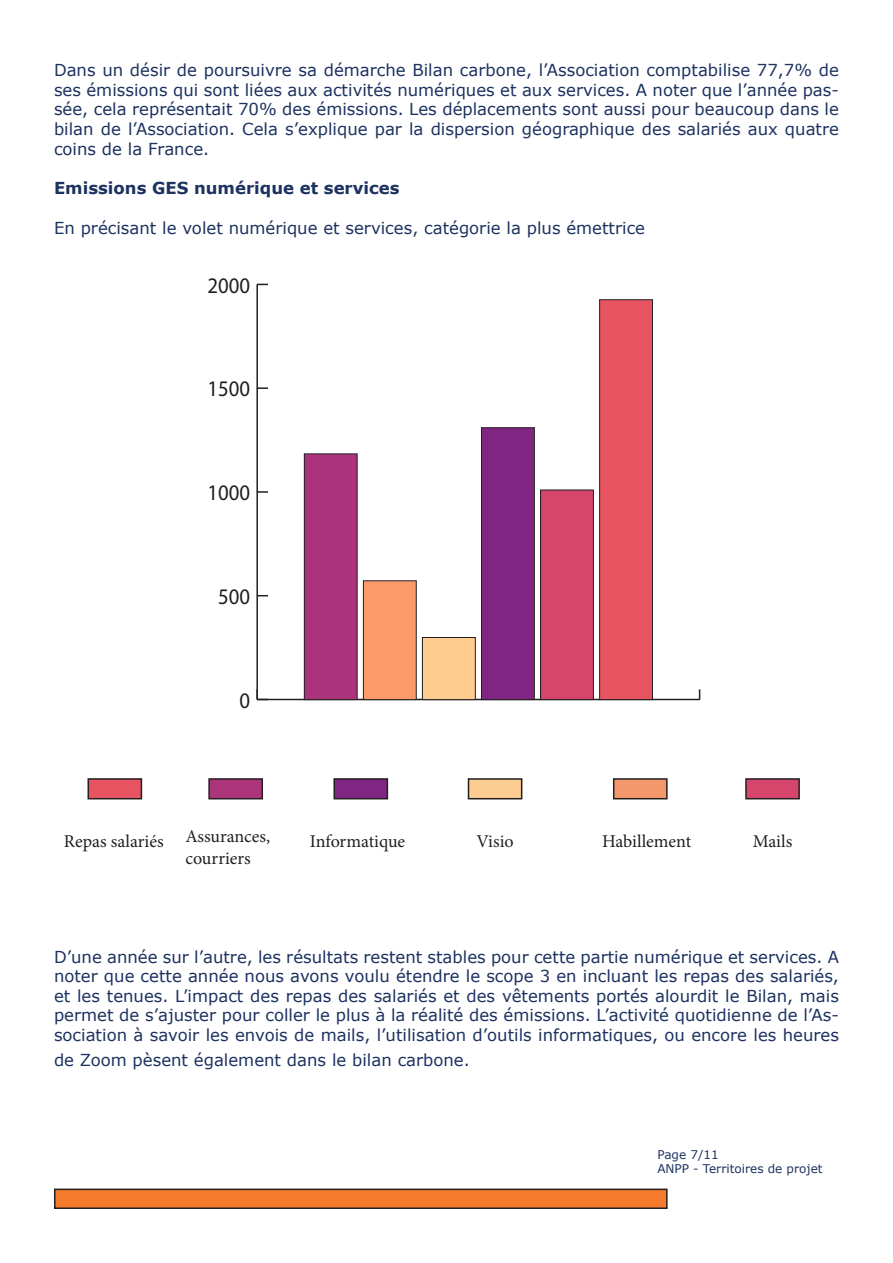
<style>
.page{position:relative;width:893px;height:1263px;background:#fff}
.page>*{position:absolute;margin:0;border:0;box-sizing:border-box;transform-origin:0 0}
.t1{font:22.35px "Myriad Pro";color:#231f20;scale:.93 1}
.t2{font:18px/21.6px "Minion Pro";color:#231f20}
.t3{font:16.5px/19.6px "Verdana";color:#1d3260;text-align:justify}
.t4{font:700 16.5px "Verdana";color:#1d3260}
.t5{font:12px "Verdana";color:#1d3260}
</style>
<div class="page">
<div style="left:55px;top:1189px;width:612px;height:19px;background:#f47b2c"></div>
<div style="left:54px;top:1188px;width:614px;height:21px;border:2px solid #231f20"></div>
<hr style="left:257px;top:699px;width:443px;height:1px;background:#231f20">
<hr style="left:256px;top:284px;width:2px;height:415px;background:#231f20">
<svg style="left:256px;top:689px;width:12px;height:11px"></svg>
<svg style="left:258px;top:491px;width:10px;height:2px"></svg>
<svg style="left:258px;top:387px;width:10px;height:2px"></svg>
<div style="left:600px;top:300px;width:52px;height:400px;background:#e75361"></div>
<div style="left:599px;top:299px;width:54px;height:401px;border:1px solid #231f20"></div>
<div style="left:541px;top:490px;width:52px;height:210px;background:#d6456c"></div>
<div style="left:540px;top:490px;width:54px;height:210px;border:1px solid #231f20"></div>
<div style="left:481px;top:428px;width:53px;height:272px;background:#802582"></div>
<div style="left:481px;top:427px;width:54px;height:273px;border:1px solid #231f20"></div>
<div style="left:422px;top:637px;width:53px;height:63px;background:#fecc8f"></div>
<div style="left:422px;top:637px;width:54px;height:63px;border:1px solid #231f20"></div>
<div style="left:363px;top:581px;width:53px;height:119px;background:#fc9a69"></div>
<div style="left:363px;top:580px;width:54px;height:120px;border:1px solid #231f20"></div>
<div style="left:304px;top:454px;width:53px;height:246px;background:#ab337b"></div>
<div style="left:304px;top:453px;width:54px;height:247px;border:1px solid #231f20"></div>
<div style="left:88px;top:778px;width:54px;height:21px;background:#e75361;border:2px solid #231f20"></div>
<div style="left:208px;top:778px;width:55px;height:21px;background:#ab347b;border:2px solid #231f20"></div>
<div style="left:333px;top:778px;width:55px;height:21px;background:#802582;border:2px solid #231f20"></div>
<div style="left:468px;top:778px;width:54px;height:21px;background:#fccc90;border:2px solid #231f20"></div>
<div style="left:613px;top:778px;width:55px;height:21px;background:#f3986b;border:2px solid #231f20"></div>
<div style="left:745px;top:778px;width:55px;height:21px;background:#d6456c;border:2px solid #231f20"></div>
<p class="t3" style="left:54px;top:60px;width:786px">Dans un désir de poursuivre sa démarche Bilan carbone, l’Association comptabilise 77,7% de ses émissions qui sont liées aux activités numériques et aux services. A noter que l’année pas&shy;sée, cela représentait 70% des émissions. Les déplacements sont aussi pour beaucoup dans le bilan de l’Association. Cela s’explique par la dispersion géographique des salariés aux quatre coins de la France.</p>
<p class="t4" style="left:54px;top:177px;width:347px">Emissions GES numérique et services</p>
<p class="t3" style="left:54px;top:218px;width:593px">En précisant le volet numérique et services, catégorie la plus émettrice</p>
<h1 class="t1" style="left:207px;top:271px;width:47px">2000</h1>
<h1 class="t1" style="left:207px;top:375px;width:47px">1500</h1>
<h1 class="t1" style="left:207px;top:479px;width:47px">1000</h1>
<h1 class="t1" style="left:218px;top:583px;width:36px">500</h1>
<h1 class="t1" style="left:239px;top:687px;width:13px">0</h1>
<p class="t2" style="left:64px;top:830px;width:101px">Repas salariés</p>
<p class="t2" style="left:185px;top:826px;width:86px">Assurances, courriers</p>
<p class="t2" style="left:310px;top:830px;width:97px">Informatique</p>
<p class="t2" style="left:476px;top:830px;width:39px">Visio</p>
<p class="t2" style="left:602px;top:830px;width:91px">Habillement</p>
<p class="t2" style="left:753px;top:830px;width:41px">Mails</p>
<p class="t3" style="left:54px;top:947px;width:786px">D’une année sur l’autre, les résultats restent stables pour cette partie numérique et services. A noter que cette année nous avons voulu étendre le scope 3 en incluant les repas des salariés, et les tenues. L’impact des repas des salariés et des vêtements portés alourdit le Bilan, mais permet de s’ajuster pour coller le plus à la réalité des émissions. L’activité quotidienne de l’As&shy;sociation à savoir les envois de mails, l’utilisation d’outils informatiques, ou encore les heures</p>
<p class="t3" style="left:54px;top:1050px;width:417px">de Zoom pèsent également dans le bilan carbone.</p>
<p class="t5" style="left:657px;top:1146px;width:63px">Page 7/11</p>
<p class="t5" style="left:657px;top:1161px;width:167px">ANPP - Territoires de projet</p>
</div>
